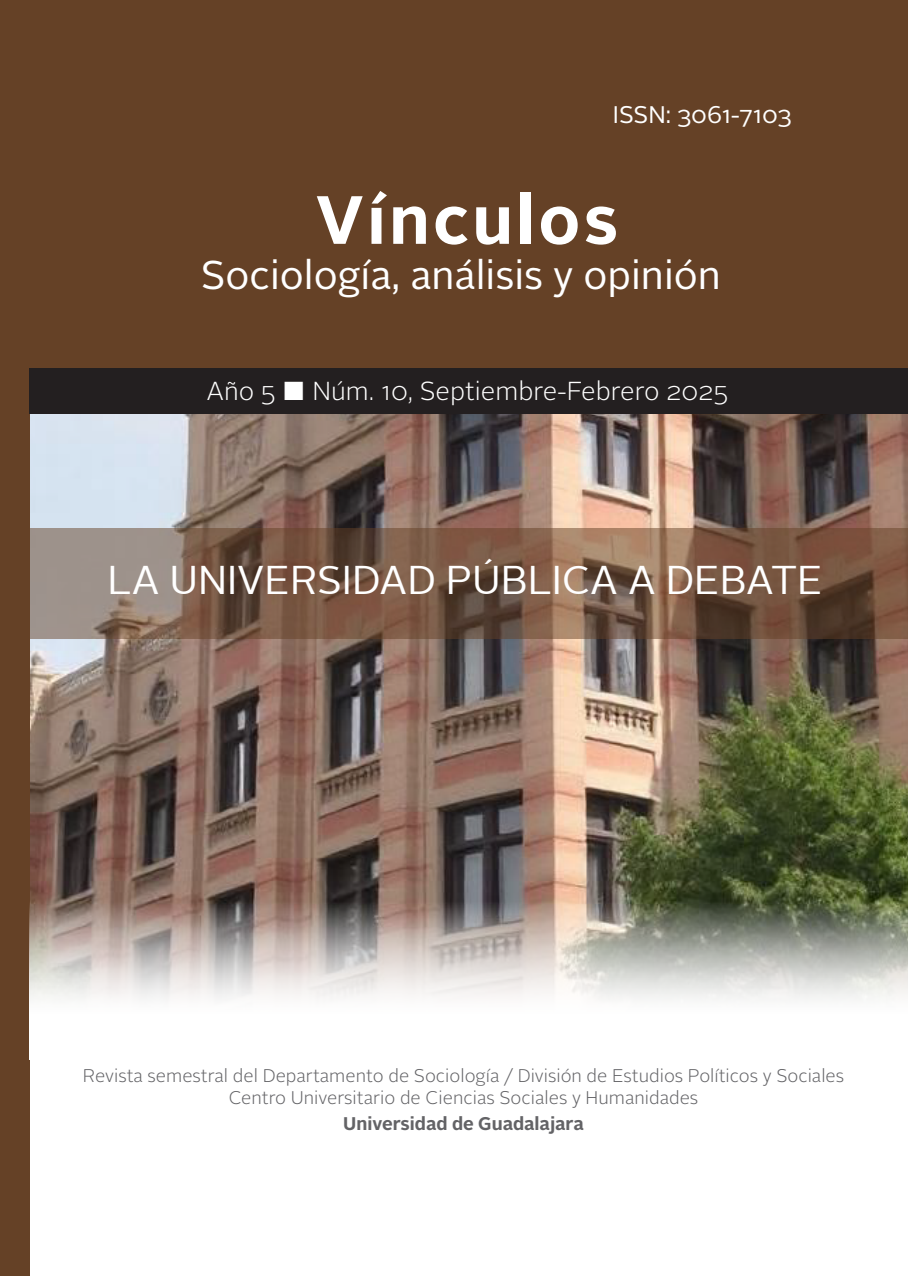
<style>
.page{position:relative;width:908px;height:1276px;background:#fff}
.page>*{position:absolute;margin:0;border:0;box-sizing:border-box;transform-origin:0 0}
.t1{font:700 68px "Alright Sans";letter-spacing:.05em;color:#fff}
.t2{font:40px "Alright Sans";color:#fff}
.t3{font:40px "Alright Sans";color:#fff}
.t4{font:300 26px "Alright Sans";color:#fff}
.t5{font:24px "Alright Sans";letter-spacing:-.005em;color:#fff}
.t6{font:300 18.4px/22px "Alright Sans";color:#636366;text-align:center}
.t7{font:700 18.4px "Alright Sans";color:#636366}
</style>
<div class="page">
<img style="left:29px;top:412px;width:878px;height:483px">
<div style="left:0;top:0;width:29px;height:1276px;background:#654126"></div>
<div style="left:18px;top:0;width:889px;height:374px;background:#654126"></div>
<div style="left:30px;top:368px;width:877px;height:45px;background:#231f20"></div>
<svg style="left:29px;top:528px;width:878px;height:110px;background:#7c5f4e"></svg>
<svg style="left:29px;top:895px;width:878px;height:105px;background:#b5b0a8"></svg>
<h3 class="t5" style="left:612px;top:99px;width:180px">ISSN: 3061-7103</h3>
<h1 class="t1" style="left:315px;top:172px;width:304px">Vínculos</h1>
<h2 class="t2" style="left:201px;top:248px;width:521px">Sociología, análisis y opinión</h2>
<h3 class="t4" style="left:206px;top:373px;width:523px">Año 5 ■ Núm. 10, Septiembre-Febrero 2025</h3>
<h2 class="t3" style="left:107px;top:559px;width:716px">LA UNIVERSIDAD PÚBLICA A DEBATE</h2>
<p class="t6" style="left:83px;top:1064px;width:762px">Revista semestral del Departamento de Sociología / División de Estudios Políticos y Sociales<br>Centro Universitario de Ciencias Sociales y Humanidades</p>
<p class="t7" style="left:343px;top:1110px;width:242px">Universidad de Guadalajara</p>
</div>
